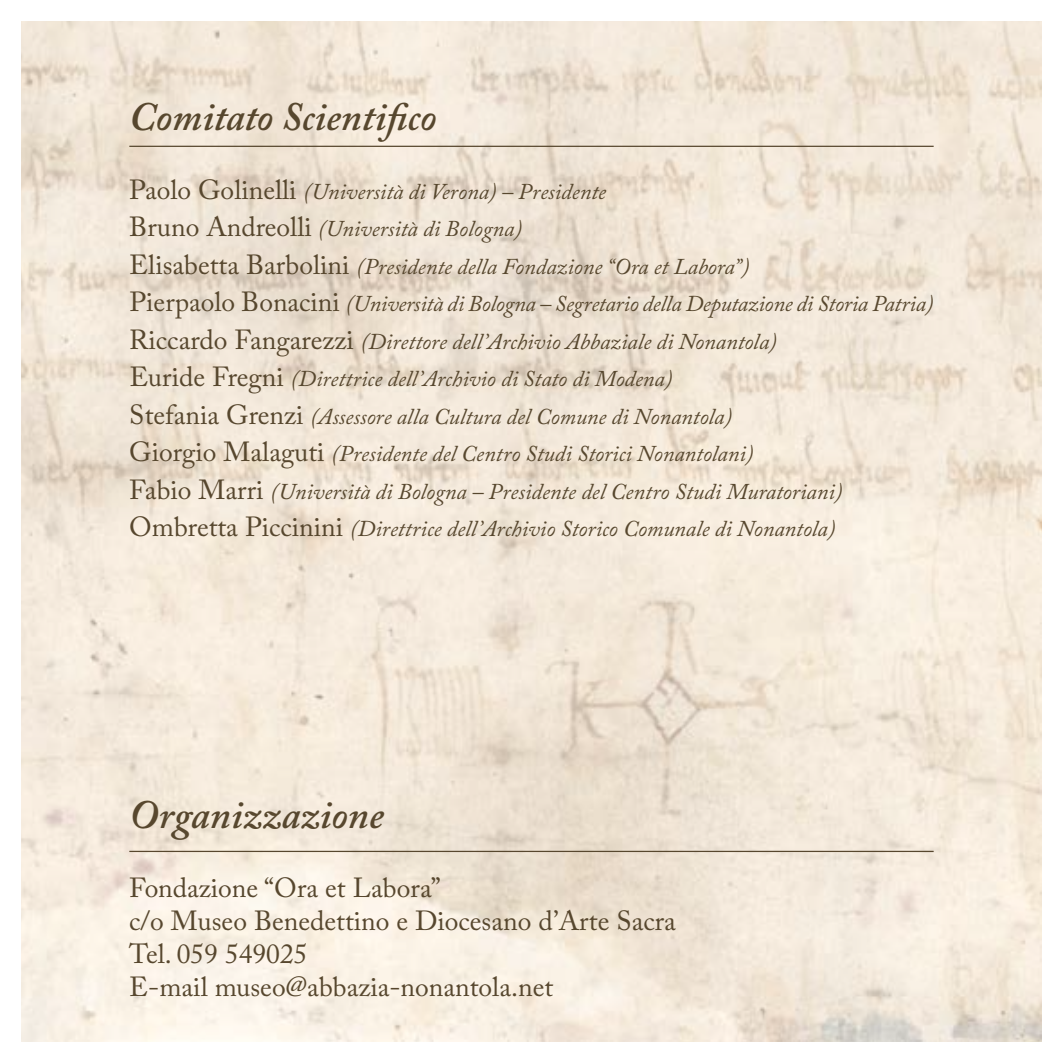
<style>
.page{position:relative;width:1063px;height:1063px;background:#fff}
.page>*{position:absolute;margin:0;border:0;box-sizing:border-box;transform-origin:0 0}
.t1{font:italic 600 40px "Adobe Caslon Pro";color:#57472e}
.t2{font:27.5px/33px "Adobe Caslon Pro";color:#57472e}
.t3{font:italic 22.5px/37.5px "Adobe Caslon Pro";color:#57472e}
.s1{font-style:normal;font-size:27.5px}
</style>
<div class="page">
<img style="left:21px;top:21px;width:1021px;height:1021px">
<hr style="left:129px;top:146px;width:805px;height:1px;background:#57472e">
<hr style="left:129px;top:851px;width:805px;height:1px;background:#57472e">
<h1 class="t1" style="left:129px;top:93px;width:309px">Comitato Scientifico</h1>
<p class="t3" style="left:129px;top:172px;width:806px"><span class="s1">Paolo Golinelli</span> (Università di Verona) – Presidente<br><span class="s1">Bruno Andreolli</span> (Università di Bologna)<br><span class="s1">Elisabetta Barbolini</span> (Presidente della Fondazione “Ora et Labora”)<br><span class="s1">Pierpaolo Bonacini</span> (Università di Bologna – Segretario della Deputazione di Storia Patria)<br><span class="s1">Riccardo Fangarezzi</span> (Direttore dell’Archivio Abbaziale di Nonantola)<br><span class="s1">Euride Fregni</span> (Direttrice dell’Archivio di Stato di Modena)<br><span class="s1">Stefania Grenzi</span> (Assessore alla Cultura del Comune di Nonantola)<br><span class="s1">Giorgio Malaguti</span> (Presidente del Centro Studi Storici Nonantolani)<br><span class="s1">Fabio Marri</span> (Università di Bologna – Presidente del Centro Studi Muratoriani)<br><span class="s1">Ombretta Piccinini</span> (Direttrice dell’Archivio Storico Comunale di Nonantola)</p>
<h1 class="t1" style="left:129px;top:791px;width:256px">Organizzazione</h1>
<p class="t2" style="left:129px;top:871px;width:548px">Fondazione “Ora et Labora”<br>c/o Museo Benedettino e Diocesano d’Arte Sacra<br>Tel. 059 549025<br>E-mail museo@abbazia-nonantola.net</p>
</div>
